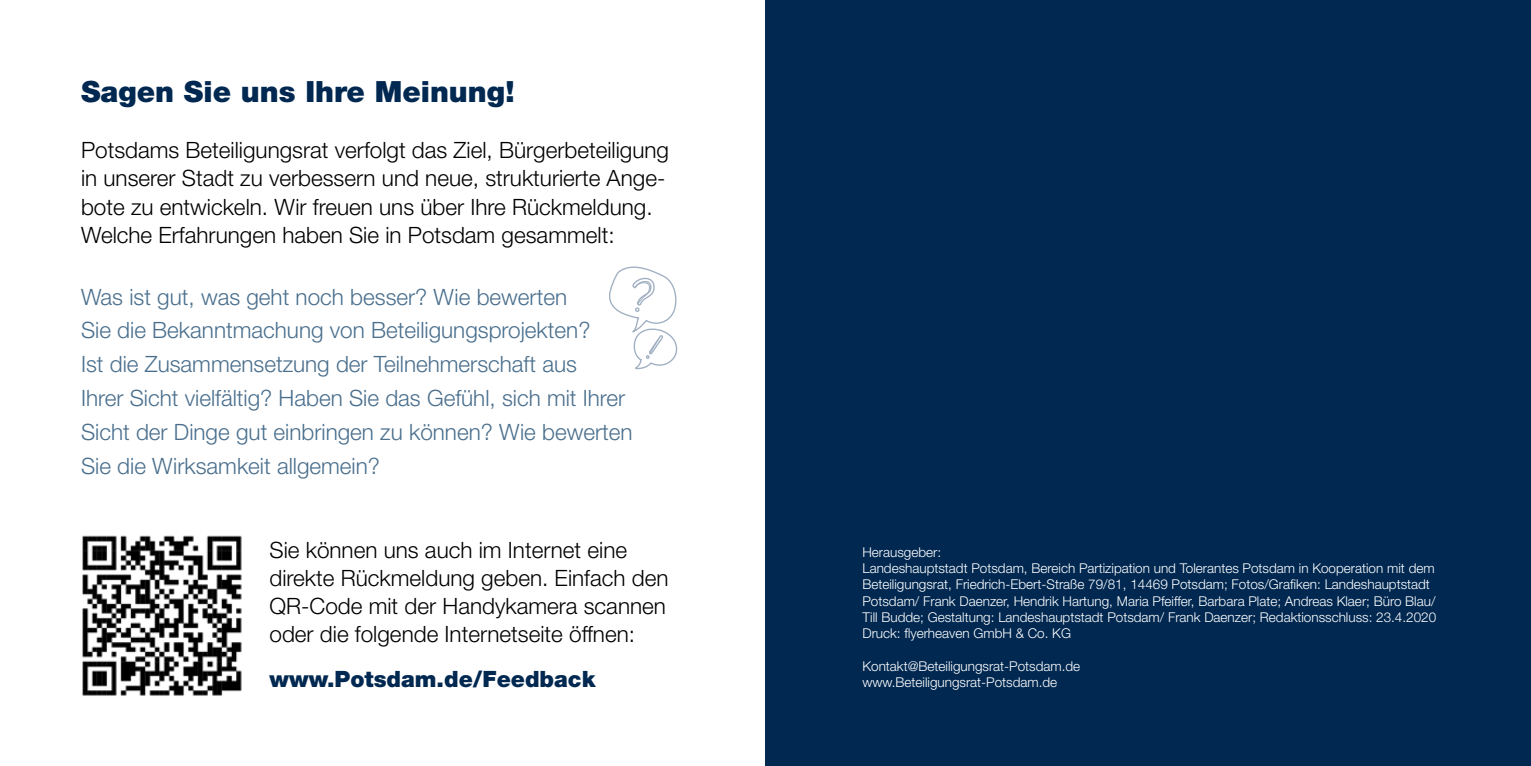
<style>
.page{position:relative;width:1531px;height:766px;background:#fff}
.page>*{position:absolute;margin:0;border:0;box-sizing:border-box;transform-origin:0 0}
.t1{font:900 29.25px "Helvetica Neue LT Std";color:#002851}
.t2{font:300 22.5px/28.1px "Helvetica Neue LT Std";color:#000}
.t3{font:300 22.5px/33.8px "Helvetica Neue LT Std";color:#4a6f8d}
.t4{font:900 22.5px "Helvetica Neue LT Std";color:#002851}
.t5{font:300 13.5px/16.2px "Helvetica Neue LT Std";color:#fff}
</style>
<div class="page">
<img style="left:82px;top:535px;width:160px;height:161px">
<div style="left:765px;top:0;width:766px;height:765px;background:#002851"></div>
<svg style="left:609px;top:266px;width:69px;height:104px"></svg>
<h1 class="t1" style="left:81px;top:74px;width:435px">Sagen Sie uns Ihre Meinung!</h1>
<p class="t2" style="left:81px;top:136px;width:590px">Potsdams Beteiligungsrat verfolgt das Ziel, Bürgerbeteiligung in unserer Stadt zu verbessern und neue, strukturierte Ange&shy;bote zu entwickeln. Wir freuen uns über Ihre Rückmeldung.<br>Welche Erfahrungen haben Sie in Potsdam gesammelt:</p>
<p class="t3" style="left:81px;top:279px;width:553px">Was ist gut, was geht noch besser? Wie bewerten<br>Sie die Bekanntmachung von Beteiligungsprojekten?<br>Ist die Zusammensetzung der Teilnehmerschaft aus<br>Ihrer Sicht vielfältig? Haben Sie das Gefühl, sich mit Ihrer Sicht der Dinge gut einbringen zu können? Wie bewerten Sie die Wirksamkeit allgemein?</p>
<h2 class="t2" style="left:269px;top:535px;width:400px">Sie können uns auch im Internet eine direkte Rückmeldung geben. Einfach den QR-Code mit der Handykamera scannen oder die folgende Internetseite öffnen:</h2>
<h2 class="t4" style="left:269px;top:665px;width:327px">www.Potsdam.de/Feedback</h2>
<p class="t5" style="left:862px;top:543px;width:575px">Herausgeber:<br>Landeshauptstadt Potsdam, Bereich Partizipation und Tolerantes Potsdam in Kooperation mit dem Beteiligungsrat, Friedrich-Ebert-Straße 79/81, 14469 Potsdam; Fotos/Grafiken: Landeshauptstadt Potsdam/ Frank Daenzer, Hendrik Hartung, Maria Pfeiffer, Barbara Plate; Andreas Klaer; Büro Blau/ Till Budde; Gestaltung: Landeshauptstadt Potsdam/ Frank Daenzer; Redaktionsschluss: 23.4.2020<br>Druck: flyerheaven GmbH &amp; Co. KG</p>
<p class="t5" style="left:862px;top:657px;width:219px">Kontakt@Beteiligungsrat-Potsdam.de www.Beteiligungsrat-Potsdam.de</p>
</div>
